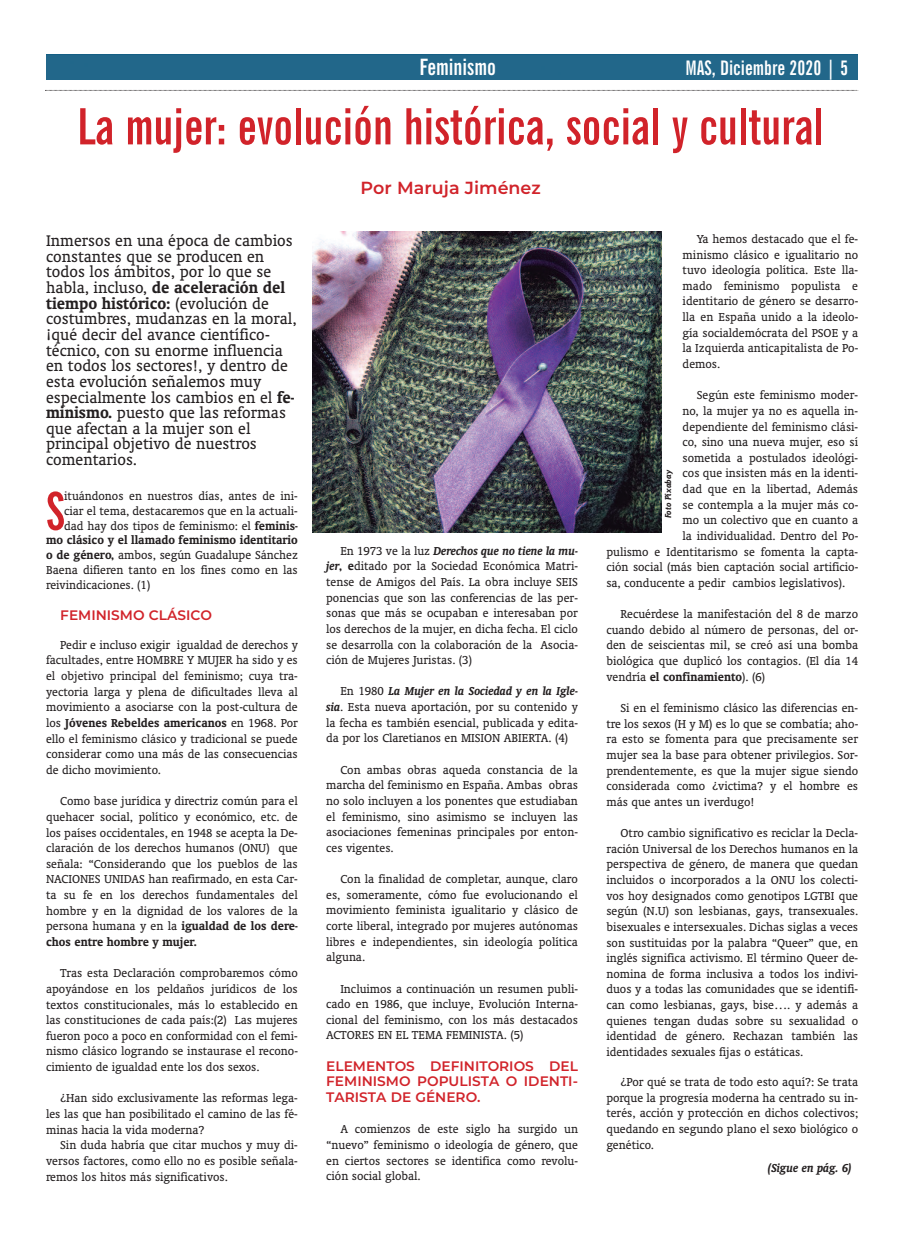
<style>
.page{position:relative;width:904px;height:1234px;background:#fff}
.page>*{position:absolute;margin:0;border:0;box-sizing:border-box;transform-origin:0 0}
.t1{font:700 extra-condensed 51.88px "News Gothic BT";color:#d1232a}
.t2{font:700 extra-condensed 50px "News Gothic BT";color:#d1232a}
.t3{font:700 extra-condensed 22.5px "News Gothic BT";color:#fff}
.t4{font:700 extra-condensed 20px "News Gothic BT";color:#fff}
.t5{font:17.5px/15.6px "Oranda BT";color:#231f20}
.t6{font:600 17.5px "Montserrat";color:#d1232a}
.t7{font:600 13.75px/15.6px "Montserrat";color:#d1232a;text-align:justify}
.t8{font:13.12px/15.6px "Oranda BT";color:#231f20;text-align:justify}
.t9{font:700 13.12px "Oranda BT";color:#231f20}
.t10{font:italic 700 13.12px "Oranda BT";color:#231f20}
.t11{font:italic 700 8.75px "Goudy Sans IT Cby BT";letter-spacing:-.015em;color:#231f20}
.s1{font-weight:700}
.s2{font-weight:700;font-style:italic}
</style>
<div class="page">
<div style="left:46px;top:55px;width:811px;height:25px;background:#22678a"></div>
<svg style="left:45px;top:90px;width:813px;height:1px"></svg>
<img style="left:312px;top:231px;width:350px;height:301px">
<h3 class="t3" style="left:419px;top:54px;width:78px">Feminismo</h3>
<h3 class="t4" style="left:685px;top:56px;width:164px">MAS, Diciembre 2020 | 5</h3>
<h2 class="t2" style="left:77px;top:98px;width:748px">La mujer: evolución histórica, social y cultural</h2>
<h3 class="t6" style="left:360px;top:176px;width:182px">Por Maruja Jiménez</h3>
<p class="t5" style="left:46px;top:232px;width:252px">inmersos en una época de cambios constantes que se producen en todos los ámbitos, por lo que se habla, incluso, <span class="s1">de aceleración del tiempo histórico:</span> (evolución de costumbres, mudanzas en la moral, ¡qué decir del avance científico&shy;técnico, con su enorme influencia en todos los sectores!, y dentro de esta evolución señalemos muy especialmente los cambios en el <span class="s1">fe&shy;minismo.</span> puesto que las reformas que afectan a la mujer son el principal objetivo de nuestros comentarios.</p>
<h1 class="t1" style="left:46px;top:481px;width:20px">S</h1>
<p class="t8" style="left:64px;top:487px;width:235px">ituándonos en nuestros días, antes de ini-</p>
<p class="t8" style="left:682px;top:230px;width:177px;text-indent:14px">Ya hemos destacado que el fe&shy;minismo clásico e igualitario no tuvo ideología política. Este lla&shy;mado feminismo populista e identitario de género se desarro&shy;lla en España unido a la ideolo&shy;gía socialdemócrata del PSoE y a la izquierda anticapitalista de Po&shy;demos.</p>
<p class="t8" style="left:696px;top:387px;width:162px">Según este feminismo moder-</p>
<p class="t8" style="left:682px;top:402px;width:177px">no, la mujer ya no es aquella in-</p>
<p class="t8" style="left:682px;top:418px;width:177px">dependiente del feminismo clási-</p>
<p class="t8" style="left:682px;top:433px;width:177px">co, sino una nueva mujer, eso sí</p>
<p class="t8" style="left:682px;top:449px;width:177px">sometida a postulados ideológi-</p>
<p class="t8" style="left:682px;top:465px;width:177px">cos que insisten más en la identi-</p>
<p class="t8" style="left:682px;top:480px;width:177px">dad que en la libertad, Además</p>
<p class="t8" style="left:682px;top:496px;width:177px">se contempla a la mujer más co-</p>
<p class="t8" style="left:682px;top:512px;width:177px">mo un colectivo que en cuanto a</p>
<p class="t8" style="left:682px;top:527px;width:177px">la individualidad. Dentro del Po-</p>
<p class="t8" style="left:606px;top:543px;width:253px">pulismo e identitarismo se fomenta la capta-</p>
<p class="t8" style="left:606px;top:558px;width:253px">ción social (más bien captación social artificio-</p>
<p class="t8" style="left:606px;top:574px;width:240px">sa, conducente a pedir cambios legislativos).</p>
<p class="t8" style="left:606px;top:605px;width:253px;text-indent:14px">Recuérdese la manifestación del 8 de marzo cuando debido al número de personas, del or&shy;den de seiscientas mil, se creó así una bomba biológica que duplicó los contagios. (El día 14 vendría <span class="s1">el confinamiento</span>). (6)</p>
<p class="t8" style="left:606px;top:699px;width:253px;text-indent:14px">Si en el feminismo clásico las diferencias en&shy;tre los sexos (H y M) es lo que se combatía; aho&shy;ra esto se fomenta para que precisamente ser mujer sea la base para obtener privilegios. Sor&shy;prendentemente, es que la mujer sigue siendo considerada como ¿victima? y el hombre es más que antes un ¡verdugo!</p>
<p class="t8" style="left:606px;top:824px;width:253px;text-indent:14px">otro cambio significativo es reciclar la Decla&shy;ración universal de los Derechos humanos en la perspectiva de género, de manera que quedan incluidos o incorporados a la oNu los colecti&shy;vos hoy designados como genotipos lgTbi que según (N.u) son lesbianas, gays, transexuales. bisexuales e intersexuales. Dichas siglas a veces son sustituidas por la palabra “Queer” que, en inglés significa activismo. El término Queer de&shy;nomina de forma inclusiva a todos los indivi&shy;duos y a todas las comunidades que se identifi&shy;can como lesbianas, gays, bise…. y además a quienes tengan dudas sobre su sexualidad o identidad de género. Rechazan también las identidades sexuales fijas o estáticas.</p>
<p class="t8" style="left:606px;top:1073px;width:253px;text-indent:14px">¿Por qué se trata de todo esto aquí?: Se trata porque la progresía moderna ha centrado su in&shy;terés, acción y protección en dichos colectivos; quedando en segundo plano el sexo biológico o genético.</p>
<p class="t10" style="left:768px;top:1159px;width:85px">(Sigue en pág. 6)</p>
<p class="t11" style="left:663px;top:518px;width:50px;rotate:-90deg">Foto Pixabay</p>
<p class="t8" style="left:64px;top:502px;width:235px">ciar el tema, destacaremos que en la actuali-</p>
<p class="t8" style="left:64px;top:517px;width:235px">dad hay dos tipos de feminismo: el <span class="s1">feminis-</span></p>
<p class="t9" style="left:46px;top:532px;width:253px">mo clásico y el llamado feminismo identitario</p>
<p class="t8" style="left:46px;top:547px;width:253px"><span class="s1">o de género,</span> ambos, según guadalupe Sánchez</p>
<p class="t8" style="left:46px;top:561px;width:253px">baena difieren tanto en los fines como en las</p>
<p class="t8" style="left:46px;top:576px;width:106px">reivindicaciones. (1)</p>
<p class="t7" style="left:60px;top:606px;width:153px">FEMINISMO CLÁSICO</p>
<p class="t8" style="left:46px;top:636px;width:253px;text-indent:14px">Pedir e incluso exigir igualdad de derechos y facultades, entre HoMbRE Y MuJER ha sido y es el objetivo principal del feminismo; cuya tra&shy;yectoria larga y plena de dificultades lleva al movimiento a asociarse con la post-cultura de los <span class="s1">Jóvenes Rebeldes americanos</span> en 1968. Por ello el feminismo clásico y tradicional se puede considerar como una más de las consecuencias de dicho movimiento.</p>
<p class="t8" style="left:46px;top:792px;width:253px;text-indent:14px">Como base jurídica y directriz común para el quehacer social, político y económico, etc. de los países occidentales, en 1948 se acepta la De&shy;claración de los derechos humanos (oNu) que señala: “Considerando que los pueblos de las NACioNES uNiDAS han reafirmado, en esta Car&shy;ta su fe en los derechos fundamentales del hombre y en la dignidad de los valores de la persona humana y en la <span class="s1">igualdad de los dere&shy;chos entre hombre y mujer.</span></p>
<p class="t8" style="left:46px;top:964px;width:253px;text-indent:14px">Tras esta Declaración comprobaremos cómo apoyándose en los peldaños jurídicos de los textos constitucionales, más lo establecido en las constituciones de cada país:(2) las mujeres fueron poco a poco en conformidad con el femi&shy;nismo clásico logrando se instaurase el recono&shy;cimiento de igualdad ente los dos sexos.</p>
<p class="t8" style="left:46px;top:1089px;width:253px;text-indent:14px">¿Han sido exclusivamente las reformas lega&shy;les las que han posibilitado el camino de las fé&shy;minas hacia la vida moderna?</p>
<p class="t8" style="left:46px;top:1136px;width:253px;text-indent:14px">Sin duda habría que citar muchos y muy di&shy;versos factores, como ello no es posible señala&shy;remos los hitos más significativos.</p>
<p class="t8" style="left:326px;top:542px;width:253px;text-indent:14px">En 1973 ve la luz <span class="s2">Derechos que no tiene la mu&shy;jer</span><span class="s1">, e</span>ditado por la Sociedad Económica Matri&shy;tense de Amigos del País. la obra incluye SEiS ponencias que son las conferencias de las per&shy;sonas que más se ocupaban e interesaban por los derechos de la mujer, en dicha fecha. El ciclo se desarrolla con la colaboración de la Asocia&shy;ción de Mujeres Juristas. (3)</p>
<p class="t8" style="left:326px;top:683px;width:253px;text-indent:14px">En 1980 <span class="s2">La Mujer en la Sociedad y en la Igle&shy;sia</span>. Esta nueva aportación, por su contenido y la fecha es también esencial, publicada y edita&shy;da por los Claretianos en MiSioN AbiERTA. (4)</p>
<p class="t8" style="left:326px;top:761px;width:253px;text-indent:14px">Con ambas obras aqueda constancia de la marcha del feminismo en España. Ambas obras no solo incluyen a los ponentes que estudiaban el feminismo, sino asimismo se incluyen las asociaciones femeninas principales por enton&shy;ces vigentes.</p>
<p class="t8" style="left:326px;top:870px;width:253px;text-indent:14px">Con la finalidad de completar, aunque, claro es, someramente, cómo fue evolucionando el movimiento feminista igualitario y clásico de corte liberal, integrado por mujeres autónomas libres e independientes, sin ideología política alguna.</p>
<p class="t8" style="left:326px;top:979px;width:253px;text-indent:14px">incluimos a continuación un resumen publi&shy;cado en 1986, que incluye, Evolución interna&shy;cional del feminismo, con los más destacados ACToRES EN El TEMA FEMiNiSTA. (5)</p>
<p class="t7" style="left:326px;top:1057px;width:253px">ELEMENTOS DEFINITORIOS DEL FEMINISMO POPULISTA O IDENTI-TARISTA DE GÉNERO.</p>
<p class="t8" style="left:326px;top:1120px;width:253px;text-indent:14px">A comienzos de este siglo ha surgido un “nuevo” feminismo o ideología de género, que en ciertos sectores se identifica como revolu&shy;ción social global.</p>
</div>
